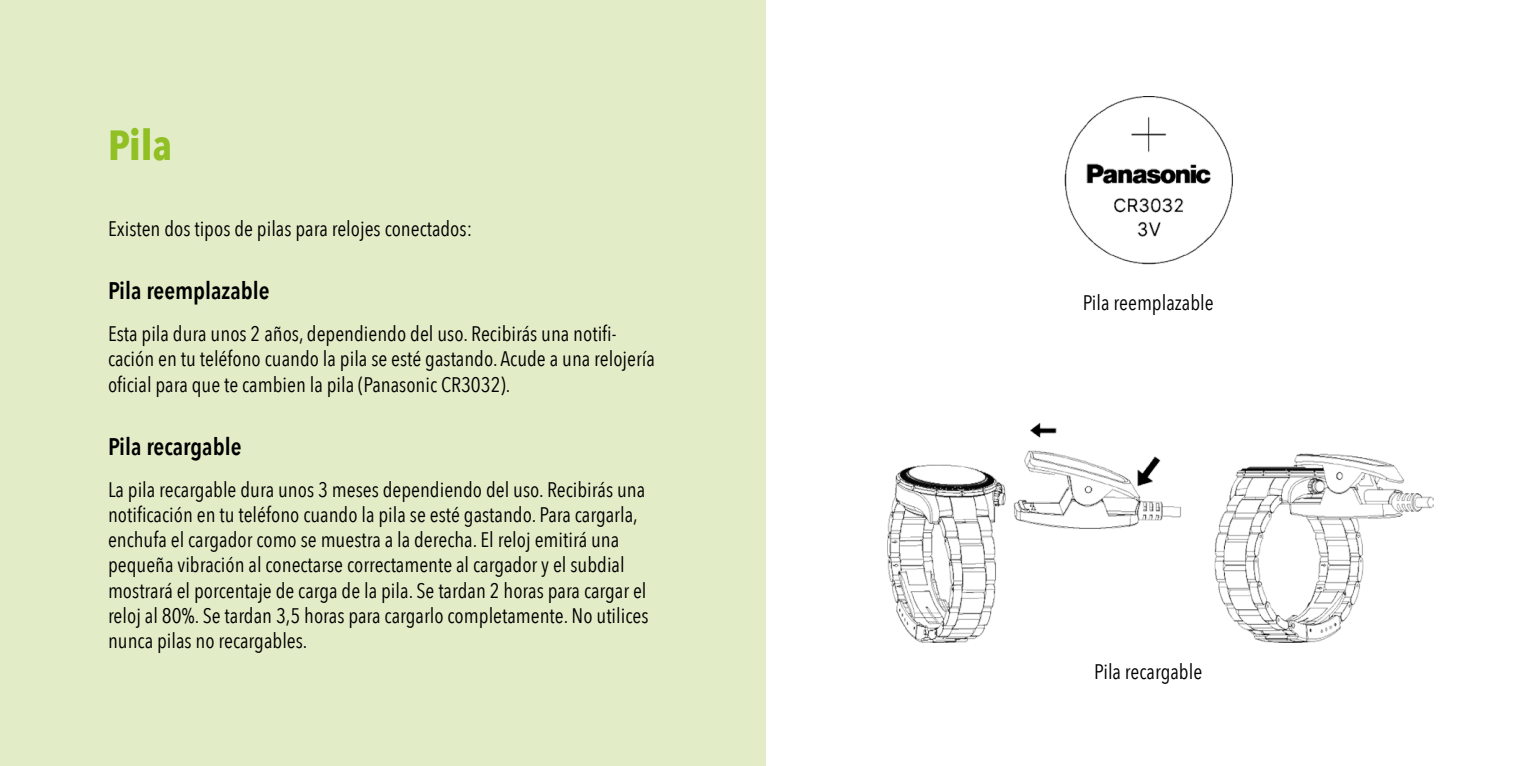
<style>
.page{position:relative;width:1531px;height:766px;background:#fff}
.page>*{position:absolute;margin:0;border:0;box-sizing:border-box;transform-origin:0 0}
.t1{font:700 42px "Avenir Next Condensed";color:#91c025}
.t2{font:600 24px "Avenir Next Condensed";color:#000}
.t3{font:21px/25.2px "Avenir Next Condensed";color:#000}
</style>
<div class="page">
<div style="left:0;top:0;width:765px;height:765px;background:#e2ecc7"></div>
<img style="left:887px;top:96px;width:546px;height:546px">
<h1 class="t1" style="left:108px;top:119px;width:66px">Pila</h1>
<p class="t3" style="left:108px;top:215px;width:366px">Existen dos tipos de pilas para relojes conectados:</p>
<p class="t2" style="left:108px;top:270px;width:163px">Pila reemplazable</p>
<p class="t3" style="left:108px;top:320px;width:548px">Esta pila dura unos 2 años, dependiendo del uso. Recibirás una notifi&shy;cación en tu teléfono cuando la pila se esté gastando. Acude a una relojería oficial para que te cambien la pila (Panasonic CR3032).</p>
<p class="t2" style="left:108px;top:425px;width:135px">Pila recargable</p>
<p class="t3" style="left:108px;top:475px;width:542px">La pila recargable dura unos 3 meses dependiendo del uso. Recibirás una notificación en tu teléfono cuando la pila se esté gastando. Para cargarla, enchufa el cargador como se muestra a la derecha. El reloj emitirá una pequeña vibración al conectarse correctamente al cargador y el subdial mostrará el porcentaje de carga de la pila. Se tardan 2 horas para cargar el reloj al 80%. Se tardan 3,5 horas para cargarlo completamente. No utilices nunca pilas no recargables.</p>
<p class="t3" style="left:1083px;top:289px;width:132px">Pila reemplazable</p>
<p class="t3" style="left:1094px;top:657px;width:110px">Pila recargable</p>
</div>
